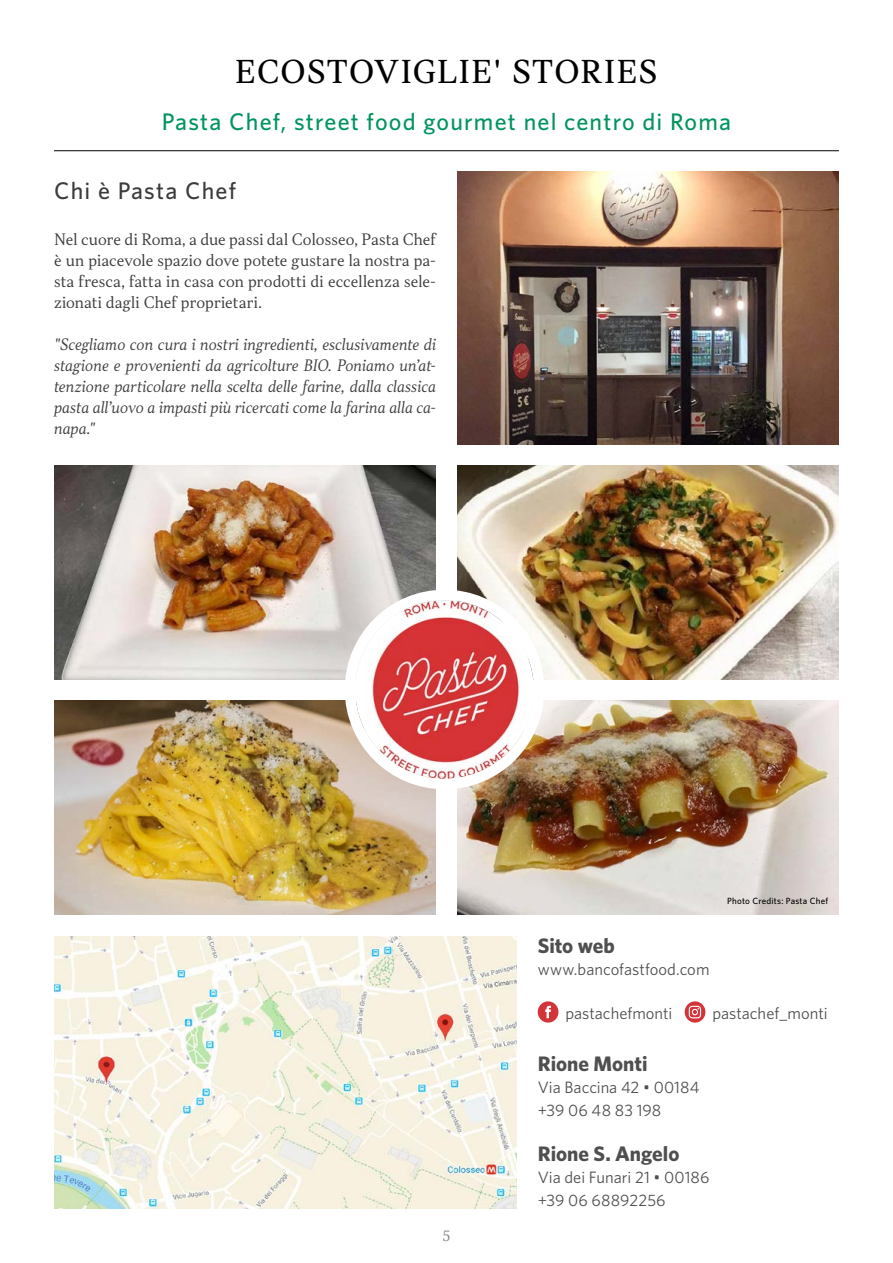
<style>
.page{position:relative;width:893px;height:1263px;background:#fff}
.page>*{position:absolute;margin:0;border:0;box-sizing:border-box;transform-origin:0 0}
.t1{font:30px "TT Jenevers";letter-spacing:.045em;color:#000}
.t2{font:500 24px "Whitney";letter-spacing:.05em;color:#00945e}
.t3{font:500 24px "Whitney";letter-spacing:.05em;color:#3c3c3b}
.t4{font:700 21px "Whitney";color:#4f4f4f}
.t5{font:16.5px/22.5px "Whitney";color:#4f4f4f}
.t6{font:italic 300 15px/21px "TT Jenevers";letter-spacing:.015em;color:#3c3c3b;text-align:justify}
.t7{font:300 15px/21px "TT Jenevers";letter-spacing:.005em;color:#3c3c3b;text-align:justify}
.t8{font:300 13.5px "TT Jenevers";color:#878787}
.t9{font:500 9px "Whitney";letter-spacing:.025em;color:#000}
</style>
<div class="page">
<hr style="left:54px;top:150px;width:785px;height:1px;background:#000">
<img style="left:457px;top:172px;width:382px;height:272px">
<svg style="left:538px;top:1001px;width:20px;height:22px"></svg>
<img style="left:54px;top:936px;width:462px;height:273px">
<svg style="left:685px;top:1001px;width:20px;height:22px"></svg>
<img style="left:54px;top:466px;width:382px;height:214px">
<img style="left:457px;top:466px;width:382px;height:214px">
<img style="left:54px;top:701px;width:382px;height:214px">
<img style="left:457px;top:701px;width:382px;height:214px">
<img style="left:355px;top:600px;width:179px;height:179px;border-radius:89px">
<div style="left:345px;top:590px;width:199px;height:199px;border:10px solid #fff;border-radius:50%"></div>
<h1 class="t1" style="left:235px;top:52px;width:424px">ECOSTOVIGLIE' STORIES</h1>
<h2 class="t2" style="left:162px;top:107px;width:571px">Pasta Chef, street food gourmet nel centro di Roma</h2>
<h2 class="t3" style="left:54px;top:176px;width:184px">Chi è Pasta Chef</h2>
<p class="t7" style="left:54px;top:229px;width:383px">Nel cuore di Roma, a due passi dal Colosseo, Pasta Chef è un piacevole spazio dove potete gustare la nostra pa&shy;sta fresca, fatta in casa con prodotti di eccellenza sele&shy;zionati dagli Chef proprietari.</p>
<p class="t6" style="left:54px;top:334px;width:383px">"Scegliamo con cura i nostri ingredienti, esclusivamente di stagione e provenienti da agricolture BIO. Poniamo un’at&shy;tenzione particolare nella scelta delle farine, dalla classica pasta all’uovo a impasti più ricercati come la farina alla ca&shy;napa."</p>
<p class="t8" style="left:443px;top:1227px;width:9px">5</p>
<p class="t9" style="left:727px;top:896px;width:103px">Photo Credits: Pasta Chef</p>
<h3 class="t4" style="left:538px;top:931px;width:78px">Sito web</h3>
<p class="t5" style="left:538px;top:958px;width:173px">www.bancofastfood.com</p>
<p class="t5" style="left:565px;top:1001px;width:108px">pastachefmonti</p>
<p class="t5" style="left:712px;top:1001px;width:117px">pastachef_monti</p>
<h3 class="t4" style="left:538px;top:1049px;width:111px">Rione Monti</h3>
<p class="t5" style="left:538px;top:1076px;width:163px">Via Baccina 42 • 00184 +39 06 48 83 198</p>
<h3 class="t4" style="left:538px;top:1139px;width:143px">Rione S. Angelo</h3>
<p class="t5" style="left:538px;top:1166px;width:173px">Via dei Funari 21 • 00186 +39 06 68892256</p>
</div>
